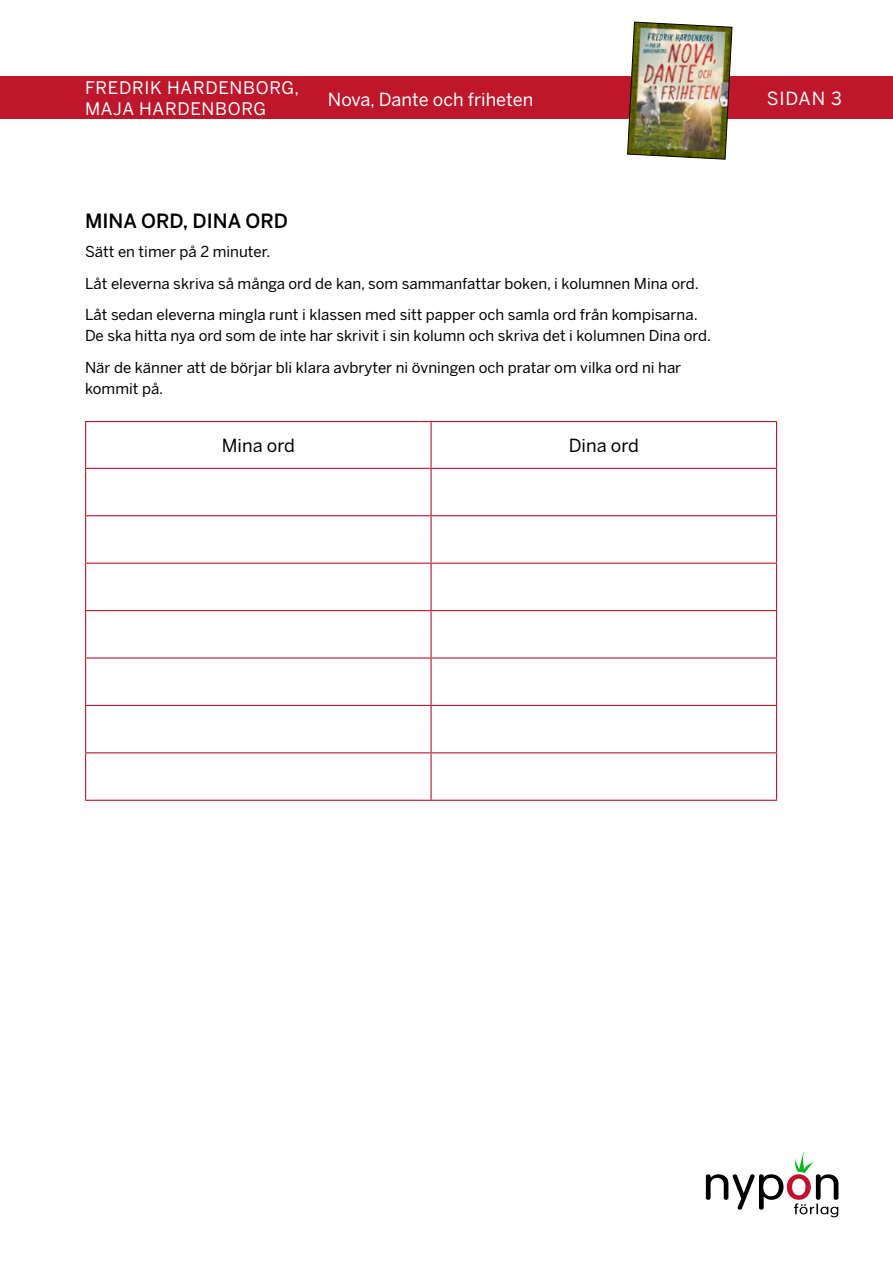
<style>
.page{position:relative;width:893px;height:1263px;background:#fff}
.page>*{position:absolute;margin:0;border:0;box-sizing:border-box;transform-origin:0 0}
.t1{font:500 19.5px "Benton Sans";color:#000}
.t2{font:18px "Benton Sans";color:#fff}
.t3{font:18px "Benton Sans";color:#000}
.t4{font:17.25px/21.6px "Benton Sans";letter-spacing:.04em;color:#fff}
.t5{font:15px/31.5px "Benton Sans";color:#000}
</style>
<div class="page">
<div style="left:0;top:77px;width:893px;height:42px;background:#be172b"></div>
<img style="left:627px;top:21px;width:106px;height:139px">
<svg style="left:706px;top:1152px;width:132px;height:65px"></svg>
<hr style="left:85px;top:421px;width:346px;height:1px;background:#be172b">
<hr style="left:85px;top:422px;width:1px;height:46px;background:#be172b">
<hr style="left:431px;top:421px;width:346px;height:1px;background:#be172b">
<hr style="left:430px;top:422px;width:2px;height:46px;background:#be172b">
<hr style="left:776px;top:422px;width:1px;height:46px;background:#be172b">
<hr style="left:85px;top:468px;width:346px;height:1px;background:#be172b">
<hr style="left:85px;top:469px;width:1px;height:46px;background:#be172b">
<hr style="left:431px;top:468px;width:346px;height:1px;background:#be172b">
<hr style="left:430px;top:469px;width:2px;height:46px;background:#be172b">
<hr style="left:776px;top:469px;width:1px;height:46px;background:#be172b">
<hr style="left:85px;top:515px;width:346px;height:1px;background:#be172b">
<hr style="left:85px;top:516px;width:1px;height:47px;background:#be172b">
<hr style="left:431px;top:515px;width:346px;height:1px;background:#be172b">
<hr style="left:430px;top:516px;width:2px;height:47px;background:#be172b">
<hr style="left:776px;top:516px;width:1px;height:47px;background:#be172b">
<hr style="left:85px;top:563px;width:346px;height:1px;background:#be172b">
<hr style="left:85px;top:564px;width:1px;height:46px;background:#be172b">
<hr style="left:431px;top:563px;width:346px;height:1px;background:#be172b">
<hr style="left:430px;top:564px;width:2px;height:46px;background:#be172b">
<hr style="left:776px;top:564px;width:1px;height:46px;background:#be172b">
<hr style="left:85px;top:610px;width:346px;height:1px;background:#be172b">
<hr style="left:85px;top:611px;width:1px;height:46px;background:#be172b">
<hr style="left:431px;top:610px;width:346px;height:1px;background:#be172b">
<hr style="left:430px;top:611px;width:2px;height:46px;background:#be172b">
<hr style="left:776px;top:611px;width:1px;height:46px;background:#be172b">
<hr style="left:85px;top:657px;width:346px;height:2px;background:#be172b">
<hr style="left:85px;top:659px;width:1px;height:46px;background:#be172b">
<hr style="left:431px;top:657px;width:346px;height:2px;background:#be172b">
<hr style="left:430px;top:659px;width:2px;height:46px;background:#be172b">
<hr style="left:776px;top:659px;width:1px;height:46px;background:#be172b">
<hr style="left:85px;top:705px;width:346px;height:1px;background:#be172b">
<hr style="left:85px;top:706px;width:1px;height:46px;background:#be172b">
<hr style="left:431px;top:705px;width:346px;height:1px;background:#be172b">
<hr style="left:430px;top:706px;width:2px;height:46px;background:#be172b">
<hr style="left:776px;top:706px;width:1px;height:46px;background:#be172b">
<hr style="left:85px;top:752px;width:346px;height:1px;background:#be172b">
<hr style="left:85px;top:753px;width:1px;height:47px;background:#be172b">
<hr style="left:431px;top:752px;width:346px;height:1px;background:#be172b">
<hr style="left:430px;top:753px;width:2px;height:47px;background:#be172b">
<hr style="left:776px;top:753px;width:1px;height:47px;background:#be172b">
<hr style="left:85px;top:800px;width:346px;height:1px;background:#be172b">
<hr style="left:431px;top:800px;width:346px;height:1px;background:#be172b">
<p class="t4" style="left:85px;top:77px;width:216px">FREDRIK HARDENBORG,<br>MAJA HARDENBORG</p>
<p class="t2" style="left:328px;top:89px;width:207px">Nova, Dante och friheten</p>
<p class="t2" style="left:767px;top:88px;width:77px">SIDAN 3</p>
<h1 class="t1" style="left:85px;top:210px;width:205px">MINA ORD, DINA ORD</h1>
<p class="t5" style="left:85px;top:237px;width:615px">Sätt en timer på 2 minuter.<br>Låt eleverna skriva så många ord de kan, som sammanfattar boken, i kolumnen Mina ord.<br>Låt sedan eleverna mingla runt i klassen med sitt papper och samla ord från kompisarna.</p>
<p class="t5" style="left:85px;top:321px;width:628px">De ska hitta nya ord som de inte har skrivit i sin kolumn och skriva det i kolumnen Dina ord.<br>När de känner att de börjar bli klara avbryter ni övningen och pratar om vilka ord ni har</p>
<p class="t5" style="left:85px;top:373px;width:80px">kommit på.</p>
<p class="t3" style="left:222px;top:435px;width:75px">Mina ord</p>
<p class="t3" style="left:569px;top:435px;width:72px">Dina ord</p>
</div>
